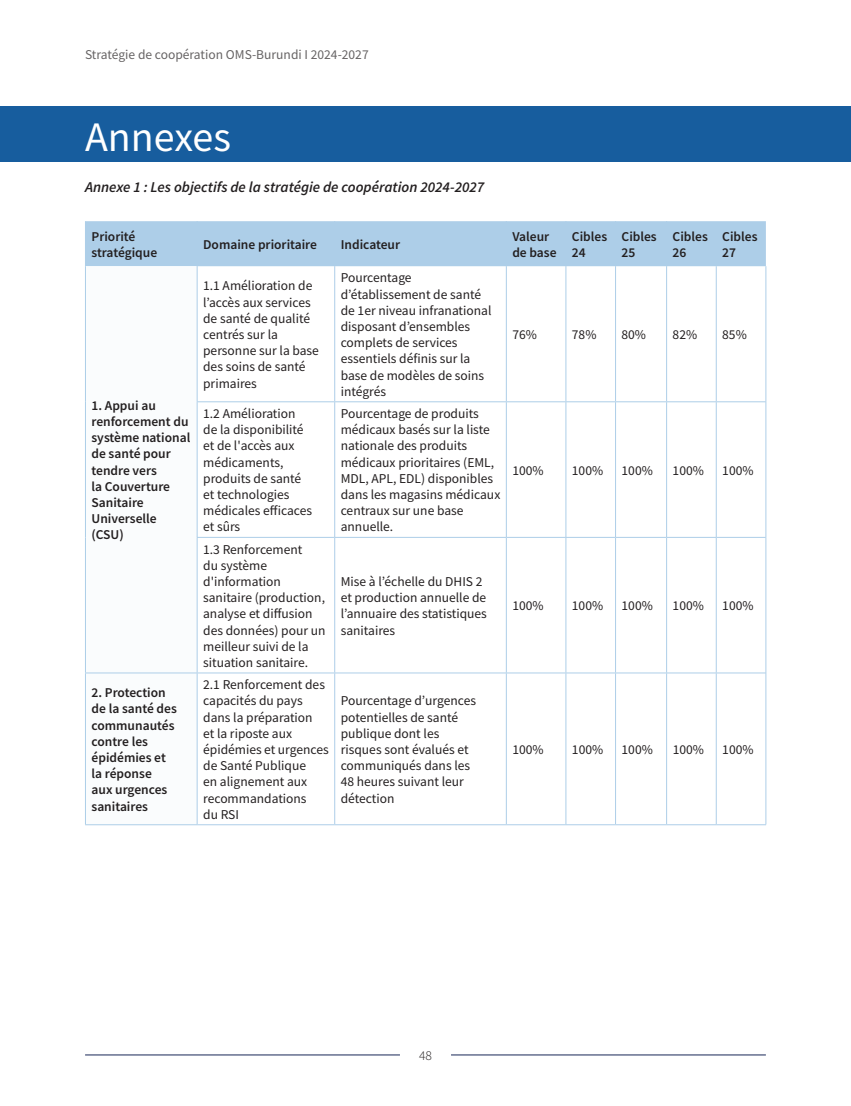
<style>
.page{position:relative;width:851px;height:1106px;background:#fff}
.page>*{position:absolute;margin:0;border:0;box-sizing:border-box;transform-origin:0 0}
.t1{font:42px "Source Sans Pro";color:#fff}
.t2{font:italic 600 15px "Source Sans Pro";color:#231f20}
.t3{font:13.5px/16.2px "Source Sans Pro";color:#231f20}
.t4{font:600 13.5px/16.2px "Source Sans Pro";color:#231f20}
.t5{font:300 13.5px "Source Sans Pro";color:#231f20}
</style>
<div class="page">
<hr style="left:85px;top:1054px;width:315px;height:1px;background:#182757">
<hr style="left:451px;top:1054px;width:314px;height:1px;background:#182757">
<div style="left:0;top:106px;width:850px;height:56px;background:#175d9e"></div>
<div style="left:86px;top:221px;width:679px;height:45px;background:#adcee8"></div>
<svg style="left:86px;top:266px;width:111px;height:558px"></svg>
<hr style="left:85px;top:221px;width:1px;height:45px;background:#adcee8">
<hr style="left:197px;top:221px;width:1px;height:45px;background:#adcee8">
<hr style="left:334px;top:221px;width:1px;height:45px;background:#adcee8">
<hr style="left:506px;top:221px;width:1px;height:45px;background:#adcee8">
<hr style="left:565px;top:221px;width:1px;height:45px;background:#adcee8">
<hr style="left:615px;top:221px;width:1px;height:45px;background:#adcee8">
<hr style="left:666px;top:221px;width:1px;height:45px;background:#adcee8">
<hr style="left:85px;top:266px;width:1px;height:136px;background:#adcee8">
<hr style="left:197px;top:266px;width:1px;height:135px;background:#adcee8">
<hr style="left:334px;top:266px;width:1px;height:135px;background:#adcee8">
<hr style="left:506px;top:266px;width:1px;height:135px;background:#adcee8">
<hr style="left:565px;top:266px;width:1px;height:135px;background:#adcee8">
<hr style="left:615px;top:266px;width:1px;height:135px;background:#adcee8">
<hr style="left:666px;top:266px;width:1px;height:135px;background:#adcee8">
<hr style="left:85px;top:402px;width:1px;height:135px;background:#adcee8">
<hr style="left:197px;top:401px;width:137px;height:1px;background:#adcee8">
<hr style="left:197px;top:402px;width:1px;height:135px;background:#adcee8">
<hr style="left:334px;top:401px;width:172px;height:1px;background:#adcee8">
<hr style="left:334px;top:402px;width:1px;height:135px;background:#adcee8">
<hr style="left:506px;top:401px;width:60px;height:1px;background:#adcee8">
<hr style="left:506px;top:402px;width:1px;height:135px;background:#adcee8">
<hr style="left:566px;top:401px;width:49px;height:1px;background:#adcee8">
<hr style="left:565px;top:402px;width:1px;height:135px;background:#adcee8">
<hr style="left:615px;top:401px;width:51px;height:1px;background:#adcee8">
<hr style="left:615px;top:402px;width:1px;height:135px;background:#adcee8">
<hr style="left:666px;top:401px;width:50px;height:1px;background:#adcee8">
<hr style="left:666px;top:402px;width:1px;height:135px;background:#adcee8">
<hr style="left:716px;top:401px;width:49px;height:1px;background:#adcee8">
<hr style="left:85px;top:537px;width:1px;height:135px;background:#adcee8">
<hr style="left:197px;top:537px;width:137px;height:1px;background:#adcee8">
<hr style="left:197px;top:538px;width:1px;height:134px;background:#adcee8">
<hr style="left:334px;top:537px;width:172px;height:1px;background:#adcee8">
<hr style="left:334px;top:538px;width:1px;height:134px;background:#adcee8">
<hr style="left:506px;top:537px;width:60px;height:1px;background:#adcee8">
<hr style="left:506px;top:538px;width:1px;height:134px;background:#adcee8">
<hr style="left:566px;top:537px;width:49px;height:1px;background:#adcee8">
<hr style="left:565px;top:538px;width:1px;height:134px;background:#adcee8">
<hr style="left:615px;top:537px;width:51px;height:1px;background:#adcee8">
<hr style="left:615px;top:538px;width:1px;height:134px;background:#adcee8">
<hr style="left:666px;top:537px;width:50px;height:1px;background:#adcee8">
<hr style="left:666px;top:538px;width:1px;height:134px;background:#adcee8">
<hr style="left:716px;top:537px;width:49px;height:1px;background:#adcee8">
<hr style="left:85px;top:672px;width:112px;height:1px;background:#adcee8">
<hr style="left:85px;top:673px;width:1px;height:151px;background:#adcee8">
<hr style="left:197px;top:672px;width:137px;height:1px;background:#adcee8">
<hr style="left:197px;top:673px;width:1px;height:151px;background:#adcee8">
<hr style="left:334px;top:672px;width:172px;height:1px;background:#adcee8">
<hr style="left:334px;top:673px;width:1px;height:151px;background:#adcee8">
<hr style="left:506px;top:672px;width:60px;height:1px;background:#adcee8">
<hr style="left:506px;top:673px;width:1px;height:151px;background:#adcee8">
<hr style="left:566px;top:672px;width:49px;height:1px;background:#adcee8">
<hr style="left:565px;top:673px;width:1px;height:151px;background:#adcee8">
<hr style="left:615px;top:672px;width:51px;height:1px;background:#adcee8">
<hr style="left:615px;top:673px;width:1px;height:151px;background:#adcee8">
<hr style="left:666px;top:672px;width:50px;height:1px;background:#adcee8">
<hr style="left:666px;top:673px;width:1px;height:151px;background:#adcee8">
<hr style="left:716px;top:672px;width:49px;height:1px;background:#adcee8">
<hr style="left:85px;top:824px;width:112px;height:1px;background:#adcee8">
<hr style="left:197px;top:824px;width:137px;height:1px;background:#adcee8">
<hr style="left:334px;top:824px;width:172px;height:1px;background:#adcee8">
<hr style="left:506px;top:824px;width:60px;height:1px;background:#adcee8">
<hr style="left:566px;top:824px;width:49px;height:1px;background:#adcee8">
<hr style="left:615px;top:824px;width:51px;height:1px;background:#adcee8">
<hr style="left:666px;top:824px;width:50px;height:1px;background:#adcee8">
<hr style="left:716px;top:824px;width:50px;height:1px;background:#adcee8">
<hr style="left:715px;top:266px;width:1px;height:135px;background:#adcee8">
<hr style="left:765px;top:266px;width:1px;height:136px;background:#adcee8">
<hr style="left:715px;top:402px;width:1px;height:135px;background:#adcee8">
<hr style="left:765px;top:402px;width:1px;height:135px;background:#adcee8">
<hr style="left:715px;top:538px;width:1px;height:134px;background:#adcee8">
<hr style="left:765px;top:537px;width:1px;height:136px;background:#adcee8">
<hr style="left:715px;top:673px;width:1px;height:151px;background:#adcee8">
<hr style="left:765px;top:673px;width:1px;height:151px;background:#adcee8">
<p class="t3" style="left:85px;top:46px;width:285px">Stratégie de coopération OMS-Burundi I 2024-2027</p>
<h1 class="t1" style="left:85px;top:110px;width:147px">Annexes</h1>
<p class="t2" style="left:85px;top:177px;width:401px">Annexe 1 : Les objectifs de la stratégie de coopération 2024-2027</p>
<p class="t4" style="left:91px;top:228px;width:67px">Priorité stratégique</p>
<p class="t4" style="left:203px;top:236px;width:115px">Domaine prioritaire</p>
<p class="t4" style="left:340px;top:236px;width:61px">Indicateur</p>
<p class="t4" style="left:512px;top:228px;width:46px">Valeur de base</p>
<p class="t4" style="left:572px;top:228px;width:37px">Cibles<br>24</p>
<p class="t4" style="left:621px;top:228px;width:37px">Cibles<br>25</p>
<p class="t4" style="left:672px;top:228px;width:37px">Cibles<br>26</p>
<p class="t4" style="left:722px;top:228px;width:37px">Cibles<br>27</p>
<p class="t4" style="left:91px;top:397px;width:100px">1. Appui au renforcement du système national de santé pour tendre vers<br>la Couverture<br>Sanitaire<br>Universelle (CSU)</p>
<p class="t3" style="left:203px;top:278px;width:117px">1.1 Amélioration de l’accès aux services de santé de qualité centrés sur la personne sur la base des soins de santé primaires</p>
<p class="t3" style="left:341px;top:270px;width:152px">Pourcentage d’établissement de santé de 1er niveau infranational disposant d’ensembles complets de services essentiels définis sur la base de modèles de soins intégrés</p>
<p class="t3" style="left:203px;top:405px;width:110px">1.2 Amélioration de la disponibilité et de l'accès aux médicaments, produits de santé et technologies médicales efficaces et sûrs</p>
<p class="t3" style="left:341px;top:405px;width:161px">Pourcentage de produits médicaux basés sur la liste nationale des produits médicaux prioritaires (EML,<br>MDL, APL, EDL) disponibles dans les magasins médicaux centraux sur une base annuelle.</p>
<p class="t3" style="left:203px;top:541px;width:124px">1.3 Renforcement<br>du système d'information sanitaire (production, analyse et diffusion des données) pour un meilleur suivi de la situation sanitaire.</p>
<p class="t3" style="left:341px;top:573px;width:148px">Mise à l’échelle du DHIS 2 et production annuelle de l’annuaire des statistiques sanitaires</p>
<p class="t4" style="left:91px;top:684px;width:87px">2. Protection de la santé des communautés contre les épidémies et la réponse<br>aux urgences sanitaires</p>
<p class="t3" style="left:203px;top:676px;width:127px">2.1 Renforcement des capacités du pays dans la préparation<br>et la riposte aux épidémies et urgences de Santé Publique<br>en alignement aux recommandations<br>du RSI</p>
<p class="t3" style="left:341px;top:692px;width:137px">Pourcentage d’urgences potentielles de santé publique dont les risques sont évalués et communiqués dans les<br>48 heures suivant leur détection</p>
<p class="t3" style="left:512px;top:326px;width:26px">76%</p>
<p class="t3" style="left:572px;top:326px;width:26px">78%</p>
<p class="t3" style="left:621px;top:326px;width:26px">80%</p>
<p class="t3" style="left:672px;top:326px;width:26px">82%</p>
<p class="t3" style="left:722px;top:326px;width:26px">85%</p>
<p class="t3" style="left:512px;top:462px;width:33px">100%</p>
<p class="t3" style="left:572px;top:462px;width:33px">100%</p>
<p class="t3" style="left:621px;top:462px;width:33px">100%</p>
<p class="t3" style="left:672px;top:462px;width:33px">100%</p>
<p class="t3" style="left:722px;top:462px;width:33px">100%</p>
<p class="t3" style="left:512px;top:597px;width:33px">100%</p>
<p class="t3" style="left:572px;top:597px;width:33px">100%</p>
<p class="t3" style="left:621px;top:597px;width:33px">100%</p>
<p class="t3" style="left:672px;top:597px;width:33px">100%</p>
<p class="t3" style="left:722px;top:597px;width:33px">100%</p>
<p class="t3" style="left:512px;top:741px;width:33px">100%</p>
<p class="t3" style="left:572px;top:741px;width:33px">100%</p>
<p class="t3" style="left:621px;top:741px;width:33px">100%</p>
<p class="t3" style="left:672px;top:741px;width:33px">100%</p>
<p class="t3" style="left:722px;top:741px;width:33px">100%</p>
<p class="t5" style="left:419px;top:1047px;width:14px">48</p>
</div>
